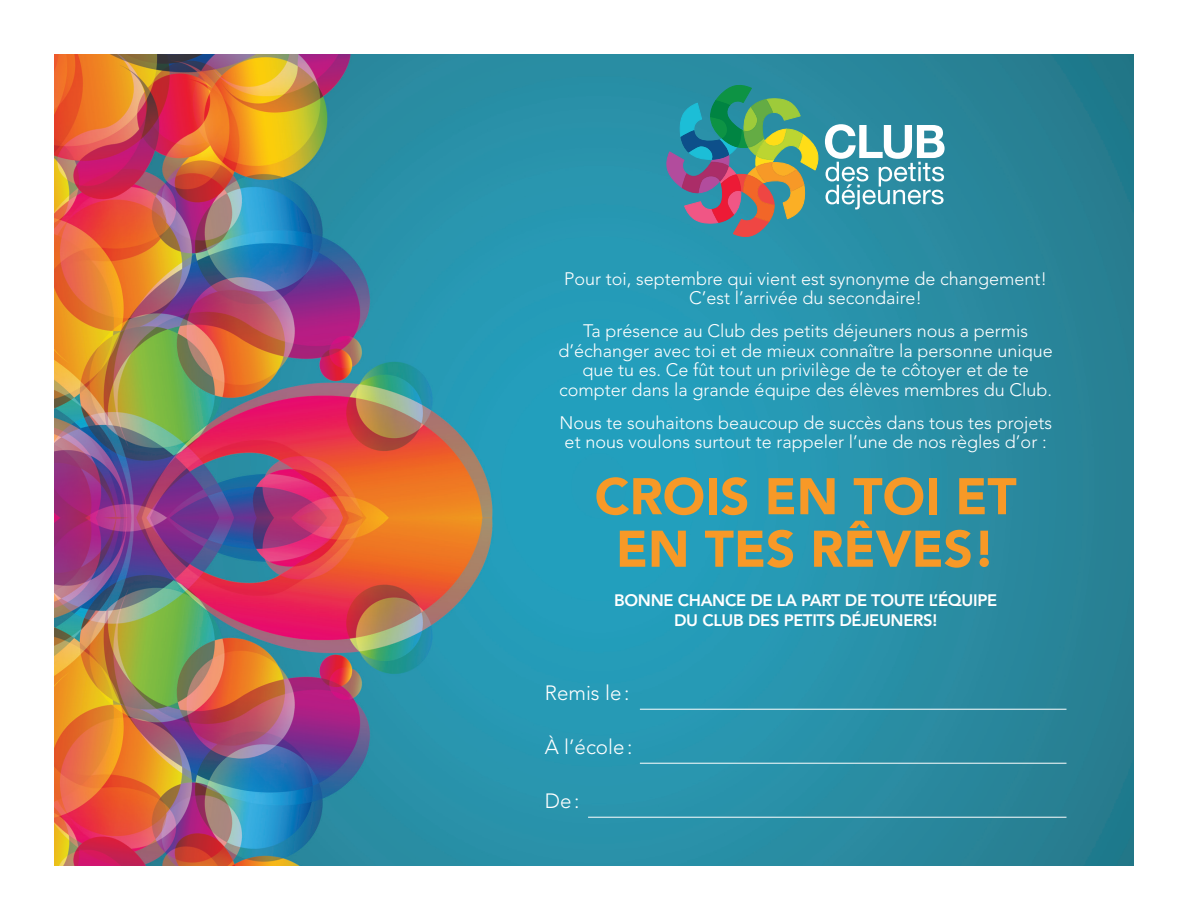
<style>
.page{position:relative;width:1188px;height:918px;background:#fff}
.page>*{position:absolute;margin:0;border:0;box-sizing:border-box;transform-origin:0 0}
.t1{font:900 51px/52.5px "Avenir";color:#f79927;text-align:center}
.t2{font:300 20.55px "Avenir";color:#fff}
.t3{font:300 18px/19.5px "Avenir";color:#fff;text-align:center}
.t4{font:800 16.5px/19.8px "Avenir";letter-spacing:-.02em;color:#fff;text-align:center}
</style>
<div class="page">
<img style="left:54px;top:54px;width:1080px;height:811px">
<hr style="left:640px;top:709px;width:426px;height:1px;background:#fff">
<hr style="left:640px;top:763px;width:426px;height:1px;background:#fff">
<hr style="left:588px;top:817px;width:478px;height:1px;background:#fff">
<svg style="left:825px;top:124px;width:120px;height:85px"></svg>
<svg style="left:666px;top:85px;width:153px;height:152px;background:#618a7f"></svg>
<p class="t3" style="left:564px;top:269px;width:484px">Pour toi, septembre qui vient est synonyme de changement!<br>C’est l’arrivée du secondaire!</p>
<p class="t3" style="left:558px;top:321px;width:496px">Ta présence au Club des petits déjeuners nous a permis d’échanger avec toi et de mieux connaître la personne unique que tu es. Ce fût tout un privilège de te côtoyer et de te compter dans la grande équipe des élèves membres du Club.</p>
<p class="t3" style="left:559px;top:413px;width:494px;text-align:left">Nous te souhaitons beaucoup de succès dans tous tes projets et nous voulons surtout te rappeler l’une de nos règles d’or :</p>
<p class="t1" style="left:595px;top:470px;width:423px">CROIS EN TOI ET<br>EN TES RÊVES!</p>
<p class="t4" style="left:614px;top:591px;width:385px">BONNE CHANCE DE LA PART DE TOUTE L’ÉQUIPE<br>DU CLUB DES PETITS DÉJEUNERS!</p>
<p class="t2" style="left:545px;top:681px;width:86px">Remis le:</p>
<p class="t2" style="left:545px;top:735px;width:89px">À l’école:</p>
<p class="t2" style="left:545px;top:789px;width:36px">De:</p>
</div>
